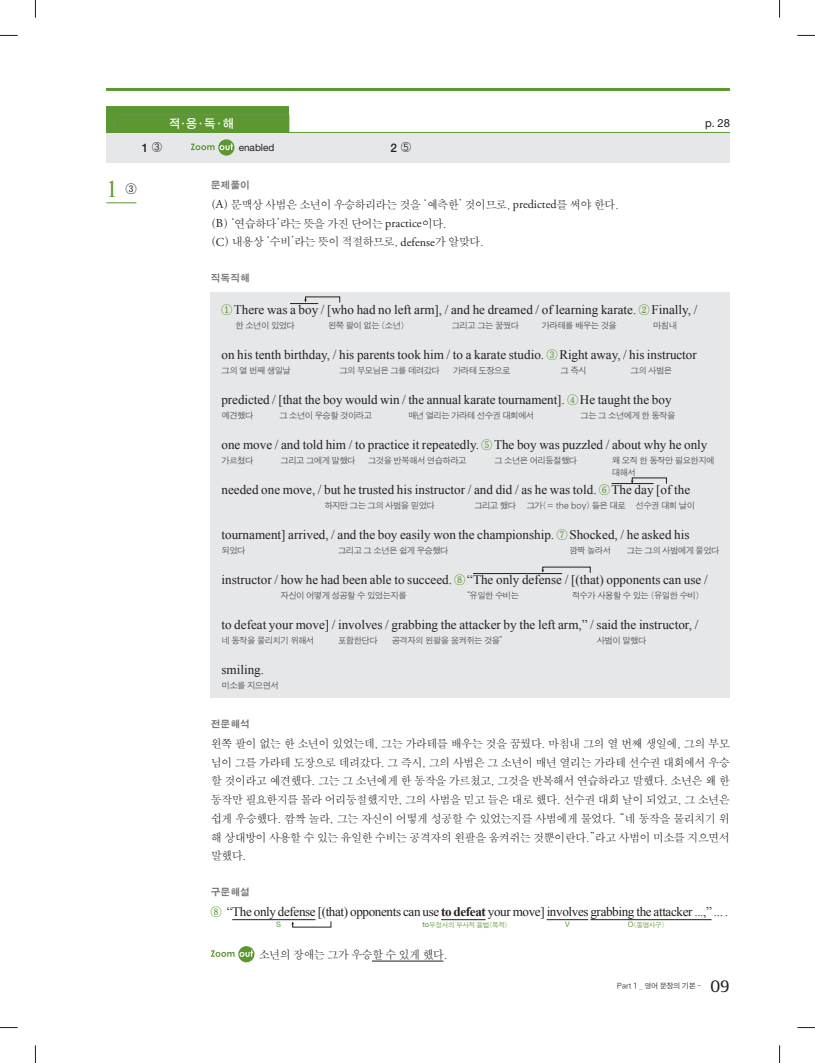
<style>
.page{position:relative;width:815px;height:1063px;background:#fff}
.page>*{position:absolute;margin:0;border:0;box-sizing:border-box;transform-origin:0 0}
.t1{font:23.75px "Times New Roman";color:#5c9731}
.t2{font:18.75px "Rotis Serif";color:#231f20}
.t3{font:13.12px "Times New Roman";color:#231f20}
.t4{font:13.12px "Times New Roman";letter-spacing:-.03em;color:#231f20}
.t5{font:11.88px "SMT Gothic Std Regular KS Cpc EUC H";color:#fff;scale:.96 1}
.t6{font:500 11.88px "Helvetica Neue";color:#231f20}
.t7{font:11.5px/18.8px "SMSS Myung Jo Std Regular KS Cpc EUC H";letter-spacing:-.07em;color:#231f20}
.t8{font:11.25px "Helvetica Neue";color:#231f20}
.t9{font:10px "SMK Gothic Std Regular KS Cpc EUC H";color:#76787b}
.t10{font:10px "Helvetica Neue";color:#231f20}
.t11{font:8.75px/12.5px "SMJ Gothic Std Regular KS Cpc EUC H";letter-spacing:-.07em;color:#4b4c4d;scale:.96 1}
.t12{font:7.5px "SMJ Gothic Std Regular KS Cpc EUC H";letter-spacing:-.06em;color:#231f20;scale:.96 1}
.t13{font:7.5px "Helvetica Neue";color:#5c9731}
.t14{font:6.88px "SMJ Gothic Std Regular KS Cpc EUC H";letter-spacing:-.06em;color:#5c9731}
.s1{font-family:"SMJ Gothic Std Regular KS Cpc EUC H";font-weight:400;font-size:10px}
.s2{font-family:"SMK Gothic Std Regular KS Cpc EUC H";font-weight:400;font-size:10px}
.s3{font-family:"Adobe Garamond Pro";font-size:12.12px}
.s4{font-family:"SMSS Myung Jo Std Regular KS Cpc EUC H";font-size:11px;color:#5c9731}
.s5{font-weight:700}
.s6{font-family:"Helvetica Neue";font-size:7.5px}
</style>
<div class="page">
<hr style="left:106px;top:89px;width:624px;height:2px;background:#5c9731">
<hr style="left:232px;top:919px;width:83px;height:1px;background:#231f20">
<hr style="left:441px;top:919px;width:45px;height:1px;background:#231f20">
<hr style="left:547px;top:919px;width:41px;height:1px;background:#231f20">
<hr style="left:590px;top:919px;width:122px;height:1px;background:#231f20">
<hr style="left:372px;top:961px;width:71px;height:1px;background:#231f20">
<div style="left:106px;top:132px;width:624px;height:30px;background:#e6e7e9"></div>
<div style="left:106px;top:106px;width:183px;height:27px;background:#5c9731"></div>
<svg style="left:115px;top:114px;width:174px;height:11px"></svg>
<hr style="left:106px;top:132px;width:624px;height:1px;background:#5c9731">
<svg style="left:218px;top:139px;width:16px;height:17px"></svg>
<svg style="left:191px;top:144px;width:42px;height:6px"></svg>
<hr style="left:106px;top:203px;width:30px;height:1px;background:#5c9731">
<div style="left:211px;top:293px;width:519px;height:405px;background:#e6e7e9"></div>
<hr style="left:612px;top:483px;width:42px;height:1px;background:#231f20">
<hr style="left:473px;top:573px;width:89px;height:1px;background:#231f20">
<svg style="left:291px;top:921px;width:40px;height:6px"></svg>
<svg style="left:238px;top:946px;width:17px;height:16px"></svg>
<svg style="left:211px;top:950px;width:42px;height:7px"></svg>
<svg style="left:290px;top:297px;width:50px;height:7px"></svg>
<svg style="left:631px;top:478px;width:36px;height:6px"></svg>
<svg style="left:541px;top:567px;width:50px;height:6px"></svg>
<svg style="left:0;top:35px;width:18px;height:1px"></svg>
<svg style="left:797px;top:35px;width:18px;height:1px"></svg>
<svg style="left:0;top:1027px;width:18px;height:1px"></svg>
<svg style="left:797px;top:1027px;width:18px;height:1px"></svg>
<svg style="left:35px;top:0;width:1px;height:18px"></svg>
<svg style="left:35px;top:1045px;width:1px;height:18px"></svg>
<svg style="left:779px;top:0;width:1px;height:18px"></svg>
<svg style="left:779px;top:1045px;width:1px;height:18px"></svg>
<p class="t5" style="left:169px;top:118px;width:69px">적용독해</p>
<p class="t8" style="left:705px;top:119px;width:26px">p. 28</p>
<p class="t6" style="left:142px;top:143px;width:22px">1 <span class="s1">③</span></p>
<p class="t10" style="left:239px;top:144px;width:37px">enabled</p>
<p class="t6" style="left:390px;top:143px;width:22px">2 <span class="s2">⑤</span></p>
<h1 class="t1" style="left:106px;top:176px;width:32px">1 <sup>③</sup></h1>
<p class="t9" style="left:211px;top:181px;width:41px">문제풀이</p>
<p class="t7" style="left:211px;top:196px;width:410px">(<span class="s3">A</span>) 문맥상 사범은 소년이 우승하리라는 것을 ‘예측한’ 것이므로, <span class="s3">predicted</span>를 써야 한다. (<span class="s3">B</span>) ‘연습하다’라는 뜻을 가진 단어는 <span class="s3">practice</span>이다.<br>(<span class="s3">C</span>) 내용상 ‘수비’라는 뜻이 적절하므로, <span class="s3">defense</span>가 알맞다.</p>
<p class="t9" style="left:211px;top:274px;width:41px">직독직해</p>
<p class="t3" style="left:221px;top:302px;width:477px"><span class="s4">①</span> There was a boy / [who had no left arm], / and he dreamed / of learning karate. <span class="s4">②</span> Finally, /</p>
<p class="t3" style="left:221px;top:347px;width:477px">on his tenth birthday, / his parents took him / to a karate studio. <span class="s4">③</span> Right away, / his instructor</p>
<p class="t3" style="left:221px;top:392px;width:452px">predicted / [that the boy would win / the annual karate tournament]. <span class="s4">④</span> He taught the boy</p>
<p class="t3" style="left:221px;top:437px;width:487px">one move / and told him / to practice it repeatedly. <span class="s4">⑤</span> The boy was puzzled / about why he only</p>
<p class="t3" style="left:221px;top:482px;width:470px">needed one move, / but he trusted his instructor / and did / as he was told. <span class="s4">⑥</span> The day [of the</p>
<p class="t3" style="left:221px;top:527px;width:470px">tournament] arrived, / and the boy easily won the championship. <span class="s4">⑦</span> Shocked, / he asked his</p>
<p class="t3" style="left:221px;top:572px;width:488px">instructor / how he had been able to succeed. <span class="s4">⑧</span> “The only defense / [(that) opponents can use /</p>
<p class="t3" style="left:221px;top:617px;width:478px">to defeat your move] / involves / grabbing the attacker by the left arm,” / said the instructor, /</p>
<p class="t3" style="left:221px;top:662px;width:44px">smiling.</p>
<p class="t11" style="left:236px;top:319px;width:63px">한 소년이 있었다</p>
<p class="t11" style="left:328px;top:319px;width:81px">왼쪽 팔이 없는 (소년)</p>
<p class="t11" style="left:452px;top:319px;width:72px">그리고 그는 꿈꿨다</p>
<p class="t11" style="left:542px;top:319px;width:80px">가라테를 배우는 것을</p>
<p class="t11" style="left:653px;top:319px;width:27px">마침내</p>
<p class="t11" style="left:222px;top:364px;width:74px">그의 열 번째 생일날</p>
<p class="t11" style="left:339px;top:364px;width:106px">그의 부모님은 그를 데려갔다</p>
<p class="t11" style="left:453px;top:364px;width:61px">가라테 도장으로</p>
<p class="t11" style="left:561px;top:364px;width:29px">그 즉시</p>
<p class="t11" style="left:631px;top:364px;width:45px">그의 사범은</p>
<p class="t11" style="left:222px;top:409px;width:35px">예견했다</p>
<p class="t11" style="left:279px;top:409px;width:98px">그 소년이 우승할 것이라고</p>
<p class="t11" style="left:408px;top:409px;width:133px">매년 열리는 가라테 선수권 대회에서</p>
<p class="t11" style="left:581px;top:409px;width:100px">그는 그 소년에게 한 동작을</p>
<p class="t11" style="left:222px;top:454px;width:35px">가르쳤다</p>
<p class="t11" style="left:281px;top:454px;width:80px">그리고 그에게 말했다</p>
<p class="t11" style="left:368px;top:454px;width:104px">그것을 반복해서 연습하라고</p>
<p class="t11" style="left:494px;top:454px;width:88px">그 소년은 어리둥절했다</p>
<p class="t11" style="left:612px;top:454px;width:109px">왜 오직 한 동작만 필요한지에 대해서</p>
<p class="t11" style="left:324px;top:499px;width:117px">하지만 그는 그의 사범을 믿었다</p>
<p class="t11" style="left:474px;top:499px;width:231px">그리고 했다 그가(= the boy) 들은 대로 선수권 대회 날이</p>
<p class="t11" style="left:222px;top:544px;width:27px">되었다</p>
<p class="t11" style="left:338px;top:544px;width:117px">그리고 그 소년은 쉽게 우승했다</p>
<p class="t11" style="left:569px;top:544px;width:45px">깜짝 놀라서</p>
<p class="t11" style="left:627px;top:544px;width:98px">그는 그의 사범에게 물었다</p>
<p class="t11" style="left:281px;top:589px;width:133px">자신이 어떻게 성공할 수 있었는지를</p>
<p class="t11" style="left:467px;top:589px;width:56px">“유일한 수비는</p>
<p class="t11" style="left:572px;top:589px;width:134px">적수가 사용할 수 있는 (유일한 수비)</p>
<p class="t11" style="left:222px;top:634px;width:98px">네 동작을 물리치기 위해서</p>
<p class="t11" style="left:338px;top:634px;width:43px">포함한단다</p>
<p class="t11" style="left:392px;top:634px;width:117px">공격자의 왼팔을 움켜쥐는 것을”</p>
<p class="t11" style="left:597px;top:634px;width:53px">사범이 말했다</p>
<p class="t11" style="left:222px;top:679px;width:61px">미소를 지으면서</p>
<p class="t9" style="left:211px;top:719px;width:41px">전문해석</p>
<p class="t7" style="left:211px;top:735px;width:521px;text-align:justify">왼쪽 팔이 없는 한 소년이 있었는데, 그는 가라테를 배우는 것을 꿈꿨다. 마침내 그의 열 번째 생일에, 그의 부모 님이 그를 가라테 도장으로 데려갔다. 그 즉시, 그의 사범은 그 소년이 매년 열리는 가라테 선수권 대회에서 우승 할 것이라고 예견했다. 그는 그 소년에게 한 동작을 가르쳤고, 그것을 반복해서 연습하라고 말했다. 소년은 왜 한 동작만 필요한지를 몰라 어리둥절했지만, 그의 사범을 믿고 들은 대로 했다. 선수권 대회 날이 되었고, 그 소년은 쉽게 우승했다. 깜짝 놀라, 그는 자신이 어떻게 성공할 수 있었는지를 사범에게 물었다. “네 동작을 물리치기 위 해 상대방이 사용할 수 있는 유일한 수비는 공격자의 왼팔을 움켜쥐는 것뿐이란다.”라고 사범이 미소를 지으면서 말했다.</p>
<p class="t9" style="left:211px;top:887px;width:41px">구문해설</p>
<p class="t4" style="left:211px;top:905px;width:519px"><span class="s4">⑧</span> “The only defense [(that) opponents can use <span class="s5">to defeat</span> your move] involves grabbing the attacker ...,” ... .</p>
<p class="t13" style="left:276px;top:922px;width:6px">S</p>
<p class="t14" style="left:423px;top:922px;width:87px"><span class="s6">to</span>부정사의 부사적 용법(목적)</p>
<p class="t13" style="left:565px;top:922px;width:6px">V</p>
<p class="t14" style="left:628px;top:922px;width:39px"><span class="s6">O</span>(동명사구)</p>
<p class="t7" style="left:259px;top:946px;width:191px">소년의 장애는 그가 우승할 수 있게 했다.</p>
<p class="t12" style="left:617px;top:982px;width:89px">Part 1 _ 영어 문장의 기본 -</p>
<h2 class="t2" style="left:710px;top:978px;width:21px">09</h2>
</div>
